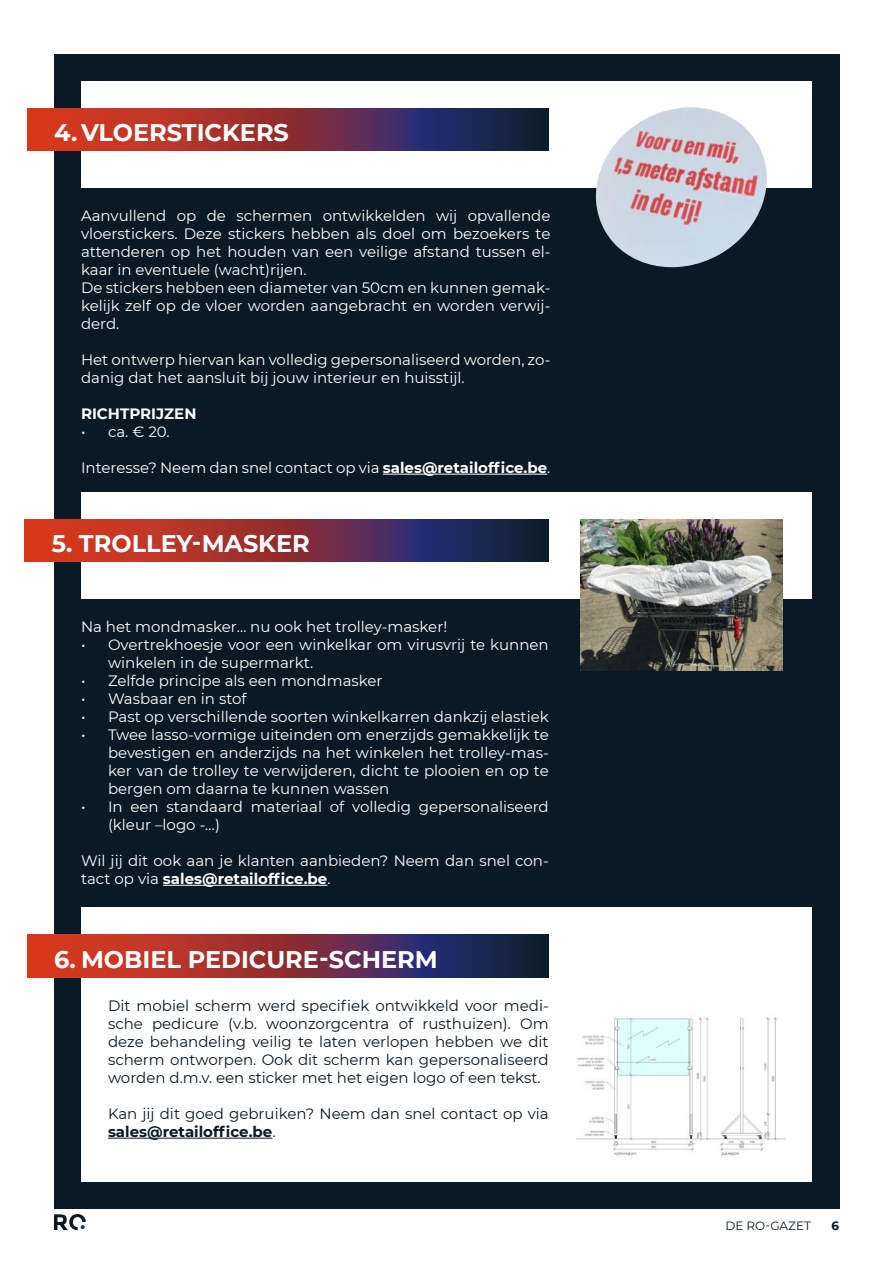
<style>
.page{position:relative;width:893px;height:1263px;background:#fff}
.page>*{position:absolute;margin:0;border:0;box-sizing:border-box;transform-origin:0 0}
.t1{font:700 24px "Montserrat";color:#fff}
.t2{font:15px/18px "Montserrat";color:#fff}
.t3{font:15px/18px "Montserrat";color:#091926;text-align:justify}
.t4{font:700 15px "Montserrat";color:#fff}
.t5{font:12px "Montserrat";color:#091926}
.t6{font:700 12px "Montserrat";color:#091926}
.s1{font-weight:700}
</style>
<div class="page">
<div style="left:54px;top:54px;width:785px;height:1155px;background:#091926"></div>
<div style="left:81px;top:492px;width:731px;height:106px;background:#fff"></div>
<div style="left:81px;top:908px;width:731px;height:274px;background:#fff"></div>
<div style="left:81px;top:81px;width:731px;height:106px;background:#fff"></div>
<img style="left:576px;top:1017px;width:210px;height:139px">
<img style="left:584px;top:107px;width:195px;height:161px">
<img style="left:580px;top:519px;width:202px;height:151px">
<svg style="left:54px;top:1214px;width:32px;height:16px"></svg>
<hr style="left:383px;top:474px;width:164px;height:1px;background:#fff">
<hr style="left:163px;top:885px;width:164px;height:1px;background:#fff">
<hr style="left:108px;top:1138px;width:164px;height:1px;background:#091926">
<svg style="left:27px;top:108px;width:522px;height:43px;background:#7b2e3b"></svg>
<svg style="left:25px;top:519px;width:524px;height:43px;background:#7b2e3b"></svg>
<svg style="left:27px;top:935px;width:522px;height:42px;background:#7b2e3b"></svg>
<h1 class="t1" style="left:54px;top:115px;width:236px">4. VLOERSTICKERS</h1>
<p class="t2" style="left:81px;top:206px;width:471px">Aanvullend op de schermen ontwikkelden wij opvallende vloerstickers. Deze stickers hebben als doel om bezoekers te attenderen op het houden van een veilige afstand tussen el&shy;kaar in eventuele (wacht)rijen.<br>De stickers hebben een diameter van 50cm en kunnen gemak&shy;kelijk zelf op de vloer worden aangebracht en worden verwij&shy;derd.</p>
<p class="t2" style="left:81px;top:350px;width:471px">Het ontwerp hiervan kan volledig gepersonaliseerd worden, zo&shy;danig dat het aansluit bij jouw interieur en huisstijl.</p>
<p class="t4" style="left:81px;top:403px;width:117px">RICHTPRIJZEN</p>
<p class="t2" style="left:81px;top:422px;width:90px">• ca. € 20.</p>
<p class="t2" style="left:81px;top:458px;width:471px">Interesse? Neem dan snel contact op via <span class="s1">sales@retailoffice.be</span>.</p>
<h1 class="t1" style="left:52px;top:526px;width:259px">5. TROLLEY-MASKER</h1>
<p class="t2" style="left:81px;top:617px;width:368px">Na het mondmasker… nu ook het trolley-masker!</p>
<p class="t2" style="left:108px;top:635px;width:442px;text-indent:-27px">• Overtrekhoesje voor een winkelkar om virusvrij te kunnen winkelen in de supermarkt.</p>
<p class="t2" style="left:81px;top:671px;width:303px">• Zelfde principe als een mondmasker</p>
<p class="t2" style="left:81px;top:689px;width:167px">• Wasbaar en in stof</p>
<p class="t2" style="left:81px;top:707px;width:469px">• Past op verschillende soorten winkelkarren dankzij elastiek</p>
<p class="t2" style="left:108px;top:725px;width:442px;text-align:justify;text-indent:-27px">• Twee lasso-vormige uiteinden om enerzijds gemakkelijk te bevestigen en anderzijds na het winkelen het trolley-mas&shy;ker van de trolley te verwijderen, dicht te plooien en op te bergen om daarna te kunnen wassen</p>
<p class="t2" style="left:108px;top:797px;width:442px;text-indent:-27px">• In een standaard materiaal of volledig gepersonaliseerd (kleur –logo -…)</p>
<p class="t2" style="left:81px;top:851px;width:469px">Wil jij dit ook aan je klanten aanbieden? Neem dan snel con&shy;tact op via <span class="s1">sales@retailoffice.be</span>.</p>
<h1 class="t1" style="left:54px;top:942px;width:385px">6. MOBIEL PEDICURE-SCHERM</h1>
<p class="t3" style="left:108px;top:996px;width:442px">Dit mobiel scherm werd specifiek ontwikkeld voor medi&shy;sche pedicure (v.b. woonzorgcentra of rusthuizen). Om deze behandeling veilig te laten verlopen hebben we dit scherm ontworpen. Ook dit scherm kan gepersonaliseerd worden d.m.v. een sticker met het eigen logo of een tekst.</p>
<p class="t3" style="left:108px;top:1104px;width:442px">Kan jij dit goed gebruiken? Neem dan snel contact op via <span class="s1">sales@retailoffice.be</span>.</p>
<p class="t5" style="left:725px;top:1218px;width:87px">DE RO-GAZET</p>
<p class="t6" style="left:831px;top:1217px;width:9px">6</p>
</div>
